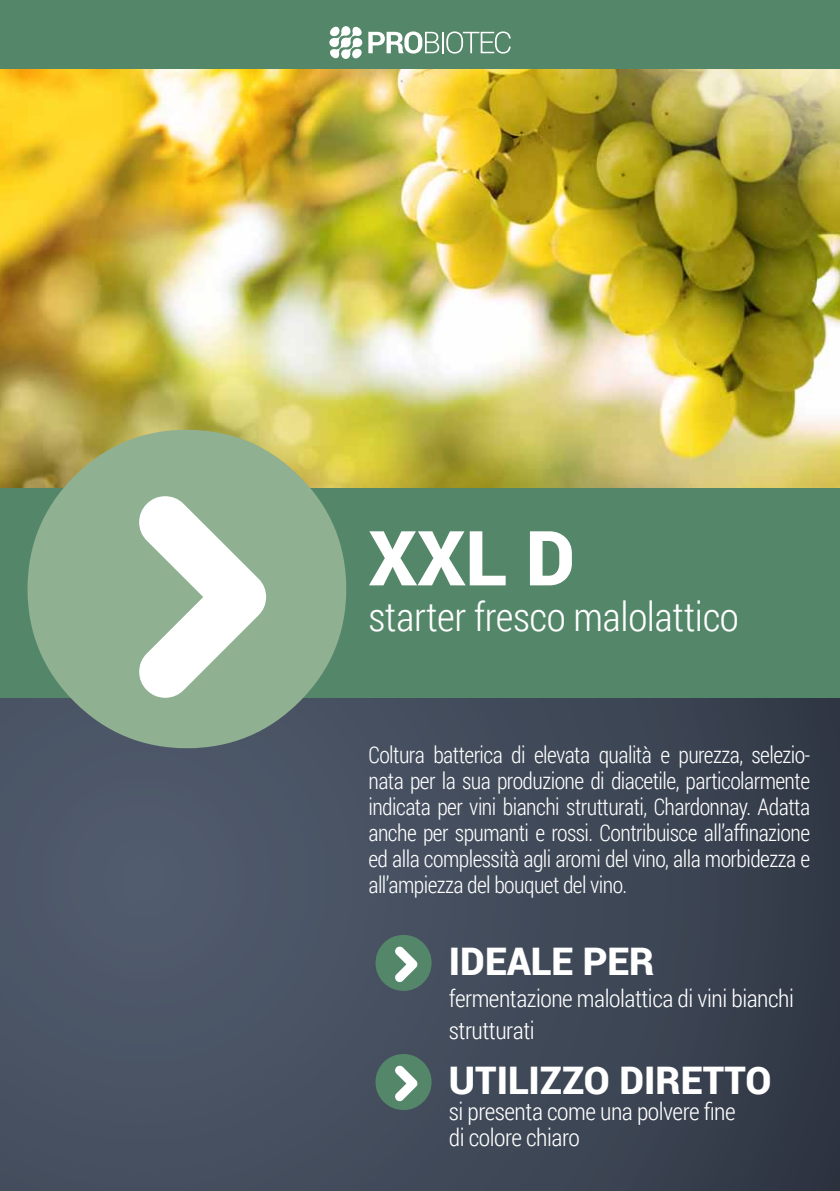
<style>
.page{position:relative;width:840px;height:1191px;background:#fff}
.page>*{position:absolute;margin:0;border:0;box-sizing:border-box;transform-origin:0 0}
.t1{font:900 76px "Roboto";color:#fff}
.t2{font:300 40px "Roboto Condensed";letter-spacing:-.01em;color:#fff}
.t3{font:900 38px "Roboto";color:#fff}
.t4{font:300 24px/32px "Roboto Condensed";letter-spacing:-.02em;color:#fff}
.t5{font:300 23px/26px "Roboto Condensed";letter-spacing:-.025em;color:#fff;text-align:justify;scale:.96 1}
</style>
<div class="page">
<img style="left:0;top:69px;width:839px;height:419px">
<div style="left:0;top:0;width:839px;height:69px;background:#548769"></div>
<div style="left:0;top:488px;width:839px;height:210px;background:#548769"></div>
<div style="left:0;top:698px;width:839px;height:493px;background:linear-gradient(to right,#515c6e,#353c4a)"></div>
<svg style="left:28px;top:430px;width:318px;height:318px;background:#89a382"></svg>
<svg style="left:139px;top:496px;width:127px;height:202px;background:#c7d7c8"></svg>
<svg style="left:375px;top:935px;width:56px;height:56px;background:#668a7a"></svg>
<svg style="left:375px;top:1054px;width:56px;height:56px;background:#668979"></svg>
<svg style="left:329px;top:26px;width:33px;height:33px"></svg>
<svg style="left:368px;top:31px;width:71px;height:23px"></svg>
<hr style="left:441px;top:32px;width:2px;height:21px;background:#fff">
<svg style="left:446px;top:31px;width:64px;height:23px"></svg>
<h1 class="t1" style="left:368px;top:504px;width:208px">XXL D</h1>
<h2 class="t2" style="left:368px;top:589px;width:372px">starter fresco malolattico</h2>
<p class="t5" style="left:368px;top:741px;width:461px">Coltura batterica di elevata qualità e purezza, selezio&shy;nata per la sua produzione di diacetile, particolarmente indicata per vini bianchi strutturati, Chardonnay. Adatta anche per spumanti e rossi. Contribuisce all’affinazione ed alla complessità agli aromi del vino, alla morbidezza e all’ampiezza del bouquet del vino.</p>
<h3 class="t3" style="left:448px;top:934px;width:207px">IDEALE PER</h3>
<p class="t4" style="left:448px;top:981px;width:346px">fermentazione malolattica di vini bianchi strutturati</p>
<h3 class="t3" style="left:448px;top:1053px;width:324px">UTILIZZO DIRETTO</h3>
<p class="t4" style="left:448px;top:1097px;width:288px;line-height:26px">si presenta come una polvere fine di colore chiaro</p>
</div>
